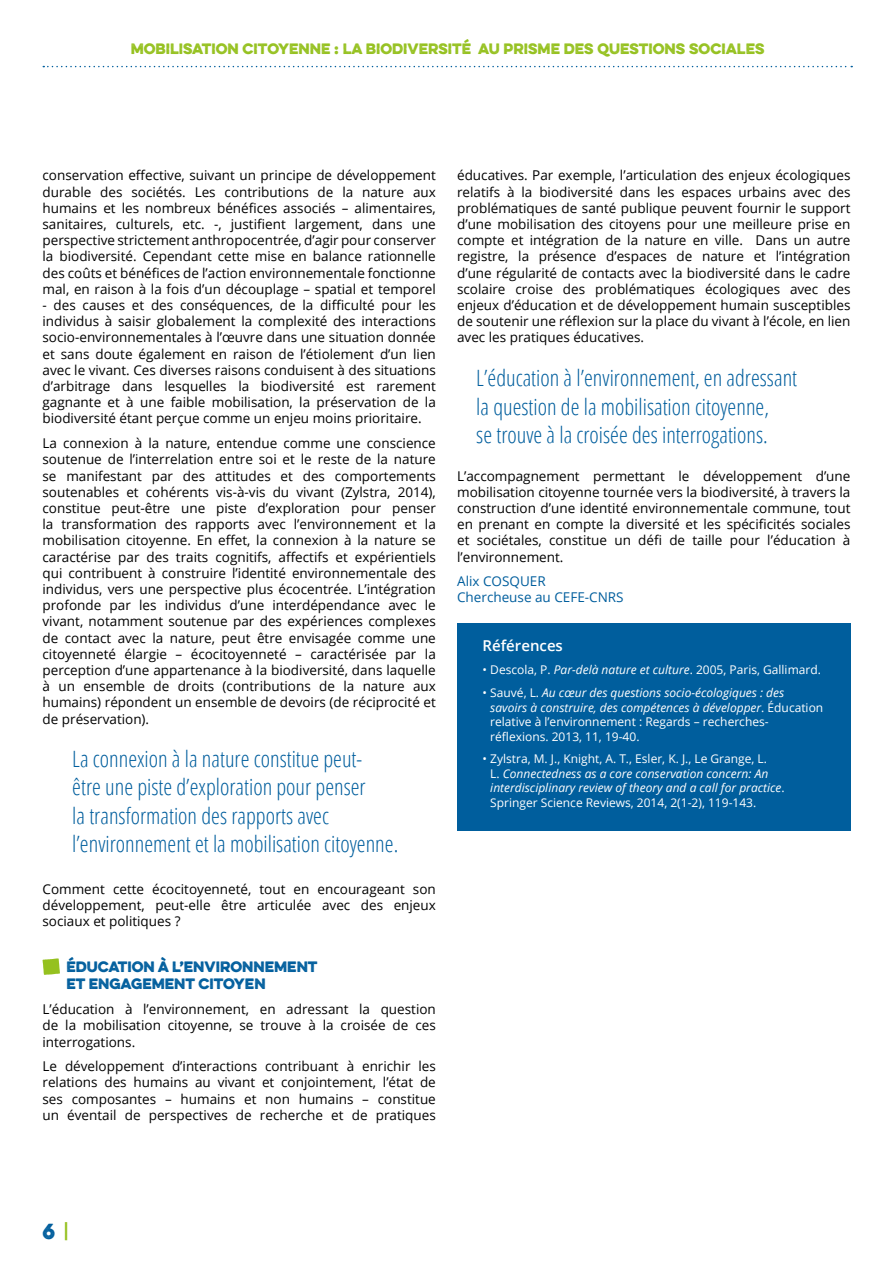
<style>
.page{position:relative;width:893px;height:1263px;background:#fff}
.page>*{position:absolute;margin:0;border:0;box-sizing:border-box;transform-origin:0 0}
.t1{font:300 condensed 22.5px/28.5px "Open Sans";color:#005e9d}
.t2{font:700 19.5px "Eveleth Dot";color:#005e9d}
.t3{font:600 15px "Open Sans";color:#fff}
.t4{font:13.5px/16.2px "Open Sans";color:#000;text-align:justify}
.t5{font:700 13.5px "Eveleth Dot";color:#95c11f}
.t6{font:700 13.5px/17.7px "Eveleth Dot";color:#005e9d}
.t7{font:13.5px/16.2px "Open Sans";color:#005e9d}
.t8{font:12px/14.4px "Open Sans";color:#fff}
.s1{font-style:italic}
</style>
<div class="page">
<svg style="left:43px;top:958px;width:17px;height:17px"></svg>
<div style="left:457px;top:623px;width:393px;height:208px;background:#005e9d"></div>
<svg style="left:43px;top:66px;width:809px;height:1px"></svg>
<p class="t5" style="left:131px;top:39px;width:635px">MOBILISATION CITOYENNE : LA BIODIVERSITÉ AU PRISME DES QUESTIONS SOCIALES</p>
<p class="t4" style="left:43px;top:167px;width:395px">conservation effective, suivant un principe de développement durable des sociétés. Les contributions de la nature aux humains et les nombreux bénéfices associés – alimentaires, sanitaires, culturels, etc. -, justifient largement, dans une perspective strictement anthropocentrée, d’agir pour conserver la biodiversité. Cependant cette mise en balance rationnelle des coûts et bénéfices de l’action environnementale fonctionne mal, en raison à la fois d’un découplage – spatial et temporel</p>
<p class="t4" style="left:43px;top:297px;width:395px">- des causes et des conséquences, de la difficulté pour les individus à saisir globalement la complexité des interactions socio-environnementales à l’œuvre dans une situation donnée et sans doute également en raison de l’étiolement d’un lien avec le vivant. Ces diverses raisons conduisent à des situations d’arbitrage dans lesquelles la biodiversité est rarement gagnante et à une faible mobilisation, la préservation de la biodiversité étant perçue comme un enjeu moins prioritaire.</p>
<p class="t4" style="left:43px;top:435px;width:395px">La connexion à la nature, entendue comme une conscience soutenue de l’interrelation entre soi et le reste de la nature se manifestant par des attitudes et des comportements soutenables et cohérents vis-à-vis du vivant (Zylstra, 2014), constitue peut-être une piste d’exploration pour penser la transformation des rapports avec l’environnement et la mobilisation citoyenne. En effet, la connexion à la nature se caractérise par des traits cognitifs, affectifs et expérientiels qui contribuent à construire l’identité environnementale des individus, vers une perspective plus écocentrée. L’intégration profonde par les individus d’une interdépendance avec le vivant, notamment soutenue par des expériences complexes de contact avec la nature, peut être envisagée comme une citoyenneté élargie – écocitoyenneté – caractérisée par la perception d’une appartenance à la biodiversité, dans laquelle à un ensemble de droits (contributions de la nature aux humains) répondent un ensemble de devoirs (de réciprocité et de préservation).</p>
<h1 class="t1" style="left:72px;top:743px;width:328px">La connexion à la nature constitue peut-<br>être une piste d’exploration pour penser<br>la transformation des rapports avec l’environnement et la mobilisation citoyenne.</h1>
<p class="t4" style="left:43px;top:881px;width:395px">Comment cette écocitoyenneté, tout en encourageant son développement, peut-elle être articulée avec des enjeux sociaux et politiques ?</p>
<p class="t6" style="left:66px;top:957px;width:253px">ÉDUCATION À L’ENVIRONNEMENT<br>ET ENGAGEMENT CITOYEN</p>
<p class="t4" style="left:43px;top:1001px;width:395px">L’éducation à l’environnement, en adressant la question de la mobilisation citoyenne, se trouve à la croisée de ces interrogations.</p>
<p class="t4" style="left:43px;top:1058px;width:395px">Le développement d’interactions contribuant à enrichir les relations des humains au vivant et conjointement, l’état de ses composantes – humains et non humains – constitue un éventail de perspectives de recherche et de pratiques</p>
<p class="t4" style="left:457px;top:167px;width:395px">éducatives. Par exemple, l’articulation des enjeux écologiques relatifs à la biodiversité dans les espaces urbains avec des problématiques de santé publique peuvent fournir le support d’une mobilisation des citoyens pour une meilleure prise en compte et intégration de la nature en ville. Dans un autre registre, la présence d’espaces de nature et l’intégration d’une régularité de contacts avec la biodiversité dans le cadre scolaire croise des problématiques écologiques avec des enjeux d’éducation et de développement humain susceptibles de soutenir une réflexion sur la place du vivant à l’école, en lien avec les pratiques éducatives.</p>
<h1 class="t1" style="left:476px;top:363px;width:322px">L’éducation à l’environnement, en adressant la question de la mobilisation citoyenne,<br>se trouve à la croisée des interrogations.</h1>
<p class="t4" style="left:457px;top:467px;width:395px">L’accompagnement permettant le développement d’une mobilisation citoyenne tournée vers la biodiversité, à travers la construction d’une identité environnementale commune, tout en prenant en compte la diversité et les spécificités sociales et sociétales, constitue un défi de taille pour l’éducation à l’environnement.</p>
<p class="t7" style="left:457px;top:573px;width:168px">Alix COSQUER<br>Chercheuse au CEFE-CNRS</p>
<p class="t3" style="left:483px;top:636px;width:82px">Références</p>
<p class="t8" style="left:483px;top:662px;width:340px">• Descola, P. <span class="s1">Par-delà nature et culture</span>. 2005, Paris, Gallimard.</p>
<p class="t8" style="left:490px;top:685px;width:334px;text-indent:-8px">• Sauvé, L. <span class="s1">Au cœur des questions socio-écologiques : des savoirs à construire, des compétences à développer</span>. Éducation relative à l’environnement : Regards – recherches&shy;réflexions. 2013, 11, 19-40.</p>
<p class="t8" style="left:490px;top:751px;width:296px;text-indent:-8px">• Zylstra, M. J., Knight, A. T., Esler, K. J., Le Grange, L.<br>L. <span class="s1">Connectedness as a core conservation concern: An interdisciplinary review of theory and a call for practice</span>.<br>Springer Science Reviews, 2014, 2(1-2), 119-143.</p>
<h2 class="t2" style="left:43px;top:1217px;width:30px">6 <sup>|</sup></h2>
</div>
